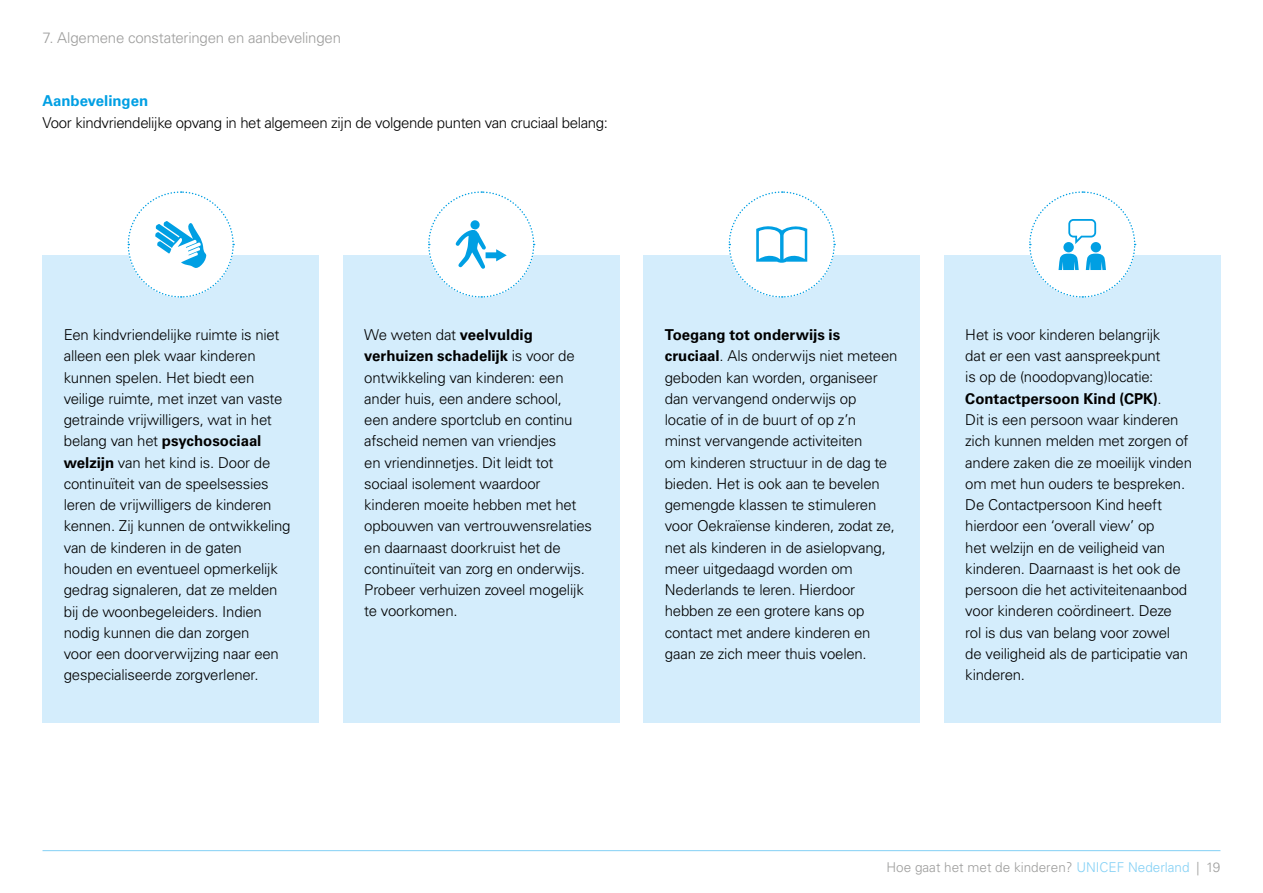
<style>
.page{position:relative;width:1263px;height:893px;background:#fff}
.page>*{position:absolute;margin:0;border:0;box-sizing:border-box;transform-origin:0 0}
.t1{font:300 15px/21.3px "Univers LT Pro 45";letter-spacing:-.015em;color:#000}
.t2{font:700 15px "Univers LT Pro 65";color:#000}
.t3{font:300 15px "Univers LT Pro 45";letter-spacing:-.015em;color:#9d9d9c}
.t4{font:700 15px "Univers LT Pro 65";letter-spacing:-.005em;color:#009fe3}
.t5{font:300 13.5px "Univers LT Pro 45";color:#9d9d9c}
.s1{font-family:"Univers LT Pro 45";font-weight:300}
.s2{font-family:"Univers LT Pro 65";font-weight:700}
.s3{color:#83d0f5}
</style>
<div class="page">
<div style="left:43px;top:255px;width:276px;height:468px;background:#d4edfc"></div>
<div style="left:343px;top:255px;width:276px;height:468px;background:#d4edfc"></div>
<div style="left:643px;top:255px;width:277px;height:468px;background:#d4edfc"></div>
<div style="left:944px;top:255px;width:276px;height:468px;background:#d4edfc"></div>
<svg style="left:127px;top:191px;width:108px;height:107px"></svg>
<svg style="left:428px;top:191px;width:107px;height:107px"></svg>
<svg style="left:728px;top:191px;width:108px;height:107px"></svg>
<svg style="left:1029px;top:191px;width:107px;height:107px"></svg>
<hr style="left:43px;top:850px;width:1177px;height:1px;background:#83d0f5">
<p class="t3" style="left:43px;top:28px;width:300px">7. Algemene constateringen en aanbevelingen</p>
<p class="t4" style="left:43px;top:92px;width:107px">Aanbevelingen</p>
<p class="t1" style="left:43px;top:112px;width:567px">Voor kindvriendelijke opvang in het algemeen zijn de volgende punten van cruciaal belang:</p>
<p class="t1" style="left:64px;top:324px;width:220px">Een kindvriendelijke ruimte is niet alleen een plek waar kinderen kunnen spelen. Het biedt een veilige ruimte, met inzet van vaste getrainde vrijwilligers, wat in het</p>
<p class="t2" style="left:64px;top:432px;width:199px"><span class="s1">belang van het</span> psychosociaal</p>
<p class="t1" style="left:64px;top:452px;width:228px"><span class="s2">welzijn</span> van het kind is. Door de continuïteit van de speelsessies leren de vrijwilligers de kinderen kennen. Zij kunnen de ontwikkeling van de kinderen in de gaten houden en eventueel opmerkelijk gedrag signaleren, dat ze melden bij de woonbegeleiders. Indien nodig kunnen die dan zorgen<br>voor een doorverwijzing naar een gespecialiseerde zorgverlener.</p>
<p class="t1" style="left:364px;top:324px;width:170px">We weten dat <span class="s2">veelvuldig</span></p>
<p class="t2" style="left:364px;top:347px;width:212px">verhuizen schadelijk <span class="s1">is voor de</span></p>
<p class="t1" style="left:364px;top:367px;width:229px">ontwikkeling van kinderen: een ander huis, een andere school,<br>een andere sportclub en continu afscheid nemen van vriendjes<br>en vriendinnetjes. Dit leidt tot sociaal isolement waardoor kinderen moeite hebben met het opbouwen van vertrouwensrelaties en daarnaast doorkruist het de continuïteit van zorg en onderwijs.<br>Probeer verhuizen zoveel mogelijk te voorkomen.</p>
<p class="t2" style="left:665px;top:326px;width:177px">Toegang tot onderwijs is</p>
<p class="t1" style="left:665px;top:345px;width:234px"><span class="s2">cruciaal</span>. Als onderwijs niet meteen geboden kan worden, organiseer dan vervangend onderwijs op locatie of in de buurt of op z’n<br>minst vervangende activiteiten<br>om kinderen structuur in de dag te bieden. Het is ook aan te bevelen gemengde klassen te stimuleren voor Oekraïense kinderen, zodat ze, net als kinderen in de asielopvang, meer uitgedaagd worden om<br>Nederlands te leren. Hierdoor hebben ze een grotere kans op contact met andere kinderen en gaan ze zich meer thuis voelen.</p>
<p class="t1" style="left:965px;top:324px;width:197px;text-align:justify">Het is voor kinderen belangrijk dat er een vast aanspreekpunt is op de (noodopvang)locatie:</p>
<p class="t2" style="left:965px;top:389px;width:198px">Contactpersoon Kind (CPK)<span class="s1">.</span></p>
<p class="t1" style="left:965px;top:409px;width:228px">Dit is een persoon waar kinderen zich kunnen melden met zorgen of andere zaken die ze moeilijk vinden om met hun ouders te bespreken.<br>De Contactpersoon Kind heeft hierdoor een ‘overall view’ op<br>het welzijn en de veiligheid van kinderen. Daarnaast is het ook de persoon die het activiteitenaanbod voor kinderen coördineert. Deze<br>rol is dus van belang voor zowel<br>de veiligheid als de participatie van kinderen.</p>
<p class="t5" style="left:886px;top:859px;width:335px">Hoe gaat het met de kinderen? <span class="s3">UNICEF Nederland</span> | 19</p>
</div>
